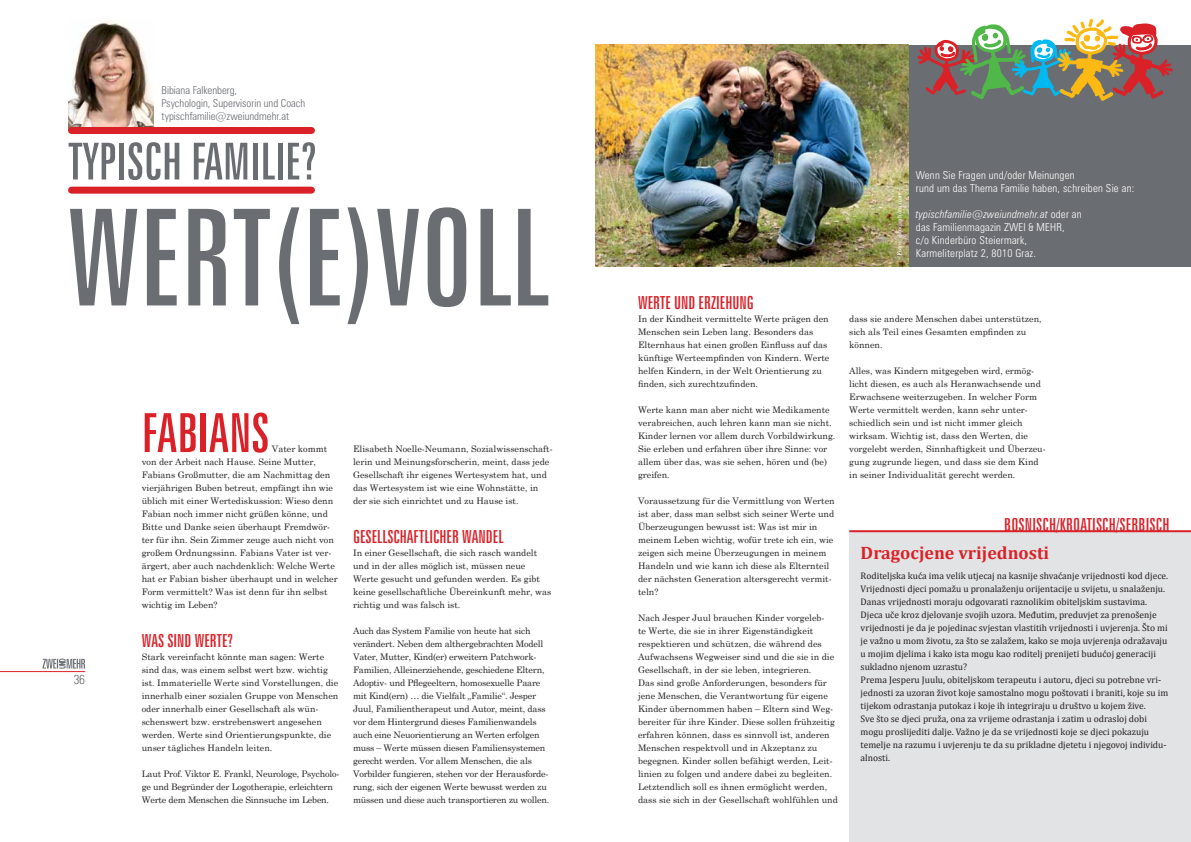
<style>
.page{position:relative;width:1191px;height:842px;background:#fff}
.page>*{position:absolute;margin:0;border:0;box-sizing:border-box;transform-origin:0 0}
.t1{font:extra-condensed 134.2px "Zurich BT";color:#6a6d72}
.t2{font:extra-condensed 54px "Zurich BT";letter-spacing:.005em;color:#da2128}
.t3{font:extra-condensed 51px "Zurich BT";color:#6a6d72}
.t4{font:extra-condensed 18px "Zurich BT";color:#da2128}
.t5{font:700 18px "Cambria";color:#da2128}
.t6{font:300 condensed 13px "Zurich BT";color:#6a6d72}
.t7{font:300 condensed 11px/13px "Zurich BT";letter-spacing:.02em;color:#fff}
.t8{font:300 condensed 11px/13px "Zurich BT";color:#6a6d72}
.t9{font:9.5px/13px "Cambria";color:#231f20}
.t10{font:9px/13px "Century Schoolbook";color:#231f20}
.t11{font:9px/13px "Century Schoolbook";letter-spacing:-.02em;color:#231f20}
.t12{font:6px "Century Schoolbook";color:#fff}
.s1{font-style:italic}
</style>
<div class="page">
<svg style="left:43px;top:658px;width:42px;height:11px"></svg>
<hr style="left:0;top:671px;width:85px;height:1px;background:#da2128">
<div style="left:907px;top:45px;width:284px;height:221px;background:#6a6d72"></div>
<img style="left:595px;top:45px;width:313px;height:221px">
<svg style="left:917px;top:18px;width:256px;height:83px"></svg>
<img style="left:68px;top:20px;width:86px;height:110px">
<div style="left:72px;top:127px;width:239px;height:7px;background:#da2128"></div>
<div style="left:72px;top:187px;width:239px;height:7px;background:#da2128"></div>
<div style="left:849px;top:531px;width:342px;height:311px;background:#e2e3e4"></div>
<hr style="left:849px;top:530px;width:342px;height:2px;background:#da2128">
<p class="t8" style="left:162px;top:83px;width:145px">Bibiana Falkenberg,<br>Psychologin, Supervisorin und Coach typischfamilie@zweiundmehr.at</p>
<h3 class="t3" style="left:68px;top:132px;width:251px">TYPISCH FAMILIE?</h3>
<h1 class="t1" style="left:68px;top:182px;width:441px">WERT(E)VOLL</h1>
<h3 class="t6" style="left:74px;top:671px;width:13px">36</h3>
<h2 class="t2" style="left:142px;top:402px;width:129px">FABIANS</h2>
<p class="t10" style="left:142px;top:442px;width:197px;text-indent:130px">Vater kommt von der Arbeit nach Hause. Seine Mutter, Fabians Großmutter, die am Nachmittag den vierjährigen Buben betreut, empfängt ihn wie üblich mit einer Wertediskussion: Wieso denn Fabian noch immer nicht grüßen könne, und Bitte und Danke seien überhaupt Fremdwör&shy;ter für ihn. Sein Zimmer zeuge auch nicht von großem Ordnungssinn. Fabians Vater ist ver&shy;ärgert, aber auch nachdenklich: Welche Werte hat er Fabian bisher überhaupt und in welcher Form vermittelt? Was ist denn für ihn selbst wichtig im Leben?</p>
<h3 class="t4" style="left:142px;top:630px;width:93px">WAS SIND WERTE?</h3>
<p class="t10" style="left:142px;top:650px;width:198px">Stark vereinfacht könnte man sagen: Werte sind das, was einem selbst wert bzw. wichtig ist. Immaterielle Werte sind Vorstellungen, die innerhalb einer sozialen Gruppe von Menschen oder innerhalb einer Gesellschaft als wün&shy;schenswert bzw. erstrebenswert angesehen werden. Werte sind Orientierungspunkte, die unser tägliches Handeln leiten.</p>
<p class="t11" style="left:142px;top:767px;width:199px">Laut Prof. Viktor E. Frankl, Neurologe, Psycholo&shy;ge und Begründer der Logotherapie, erleichtern<br>Werte dem Menschen die Sinnsuche im Leben.</p>
<p class="t10" style="left:353px;top:442px;width:201px">Elisabeth Noelle-Neumann, Sozialwissenschaft&shy;lerin und Meinungsforscherin, meint, dass jede Gesellschaft ihr eigenes Wertesystem hat, und das Wertesystem ist wie eine Wohnstätte, in der sie sich einrichtet und zu Hause ist.</p>
<h3 class="t4" style="left:353px;top:526px;width:152px">GESELLSCHAFTLICHER WANDEL</h3>
<p class="t10" style="left:353px;top:546px;width:200px">In einer Gesellschaft, die sich rasch wandelt und in der alles möglich ist, müssen neue Werte gesucht und gefunden werden. Es gibt keine gesellschaftliche Übereinkunft mehr, was richtig und was falsch ist.</p>
<p class="t11" style="left:353px;top:624px;width:198px">Auch das System Familie von heute hat sich verändert. Neben dem althergebrachten Modell Vater, Mutter, Kind(er) erweitern Patchwork-Familien, Alleinerziehende, geschiedene Eltern, Adoptiv- und Pflegeeltern, homosexuelle Paare mit Kind(ern) … die Vielfalt „Familie“. Jesper Juul, Familientherapeut und Autor, meint, dass vor dem Hintergrund dieses Familienwandels auch eine Neuorientierung an Werten erfolgen muss – Werte müssen diesen Familiensystemen gerecht werden. Vor allem Menschen, die als Vorbilder fungieren, stehen vor der Herausforde&shy;rung, sich der eigenen Werte bewusst werden zu müssen und diese auch transportieren zu wollen.</p>
<p class="t12" style="left:895px;top:256px;width:64px;rotate:-90deg">Fotos: istockphoto.com</p>
<p class="t7" style="left:916px;top:169px;width:220px">Wenn Sie Fragen und/oder Meinungen<br>rund um das Thema Familie haben, schreiben Sie an:</p>
<p class="t7" style="left:916px;top:208px;width:167px"><span class="s1">typischfamilie@zweiundmehr.at</span> oder an das Familienmagazin ZWEI &amp; MEHR,<br>c/o Kinderbüro Steiermark,</p>
<p class="t7" style="left:916px;top:247px;width:122px">Karmeliterplatz 2, 8010 Graz.</p>
<h3 class="t4" style="left:638px;top:292px;width:117px">WERTE UND ERZIEHUNG</h3>
<p class="t10" style="left:638px;top:312px;width:193px">In der Kindheit vermittelte Werte prägen den Menschen sein Leben lang. Besonders das Elternhaus hat einen großen Einfluss auf das künftige Werteempfinden von Kindern. Werte helfen Kindern, in der Welt Orientierung zu finden, sich zurechtzufinden.</p>
<p class="t10" style="left:638px;top:403px;width:199px">Werte kann man aber nicht wie Medikamente verabreichen, auch lehren kann man sie nicht.<br>Kinder lernen vor allem durch Vorbildwirkung.<br>Sie erleben und erfahren über ihre Sinne: vor allem über das, was sie sehen, hören und (be) greifen.</p>
<p class="t10" style="left:638px;top:494px;width:198px">Voraussetzung für die Vermittlung von Werten ist aber, dass man selbst sich seiner Werte und Überzeugungen bewusst ist: Was ist mir in meinem Leben wichtig, wofür trete ich ein, wie zeigen sich meine Überzeugungen in meinem Handeln und wie kann ich diese als Elternteil der nächsten Generation altersgerecht vermit&shy;teln?</p>
<p class="t10" style="left:638px;top:611px;width:201px">Nach Jesper Juul brauchen Kinder vorgeleb-<br>te Werte, die sie in ihrer Eigenständigkeit respektieren und schützen, die während des Aufwachsens Wegweiser sind und die sie in die Gesellschaft, in der sie leben, integrieren.<br>Das sind große Anforderungen, besonders für jene Menschen, die Verantwortung für eigene Kinder übernommen haben – Eltern sind Weg&shy;bereiter für ihre Kinder. Diese sollen frühzeitig erfahren können, dass es sinnvoll ist, anderen Menschen respektvoll und in Akzeptanz zu begegnen. Kinder sollen befähigt werden, Leit&shy;linien zu folgen und andere dabei zu begleiten.<br>Letztendlich soll es ihnen ermöglicht werden, dass sie sich in der Gesellschaft wohlfühlen und</p>
<p class="t10" style="left:849px;top:312px;width:194px">dass sie andere Menschen dabei unterstützen, sich als Teil eines Gesamten empfinden zu können.</p>
<p class="t10" style="left:849px;top:364px;width:198px">Alles, was Kindern mitgegeben wird, ermög&shy;licht diesen, es auch als Heranwachsende und Erwachsene weiterzugeben. In welcher Form Werte vermittelt werden, kann sehr unter&shy;schiedlich sein und ist nicht immer gleich wirksam. Wichtig ist, dass den Werten, die vorgelebt werden, Sinnhaftigkeit und Überzeu&shy;gung zugrunde liegen, und dass sie dem Kind in seiner Individualität gerecht werden.</p>
<h3 class="t4" style="left:1004px;top:514px;width:167px">BOSNISCH/KROATISCH/SERBISCH</h3>
<h3 class="t5" style="left:860px;top:542px;width:190px">Dragocjene vrijednosti</h3>
<p class="t9" style="left:860px;top:569px;width:309px">Roditeljska kuća ima velik utjecaj na kasnije shvaćanje vrijednosti kod djece.<br>Vrijednosti djeci pomažu u pronalaženju orijentacije u svijetu, u snalaženju.<br>Danas vrijednosti moraju odgovarati raznolikim obiteljskim sustavima.<br>Djeca uče kroz djelovanje svojih uzora. Međutim, preduvjet za prenošenje vrijednosti je da je pojedinac svjestan vlastitih vrijednosti i uvjerenja. Što mi je važno u mom životu, za što se zalažem, kako se moja uvjerenja odražavaju u mojim djelima i kako ista mogu kao roditelj prenijeti budućoj generaciji sukladno njenom uzrastu?<br>Prema Jesperu Juulu, obiteljskom terapeutu i autoru, djeci su potrebne vri&shy;jednosti za uzoran život koje samostalno mogu poštovati i braniti, koje su im tijekom odrastanja putokaz i koje ih integriraju u društvo u kojem žive.<br>Sve što se djeci pruža, ona za vrijeme odrastanja i zatim u odrasloj dobi mogu proslijediti dalje. Važno je da se vrijednosti koje se djeci pokazuju temelje na razumu i uvjerenju te da su prikladne djetetu i njegovoj individu&shy;alnosti.</p>
</div>
